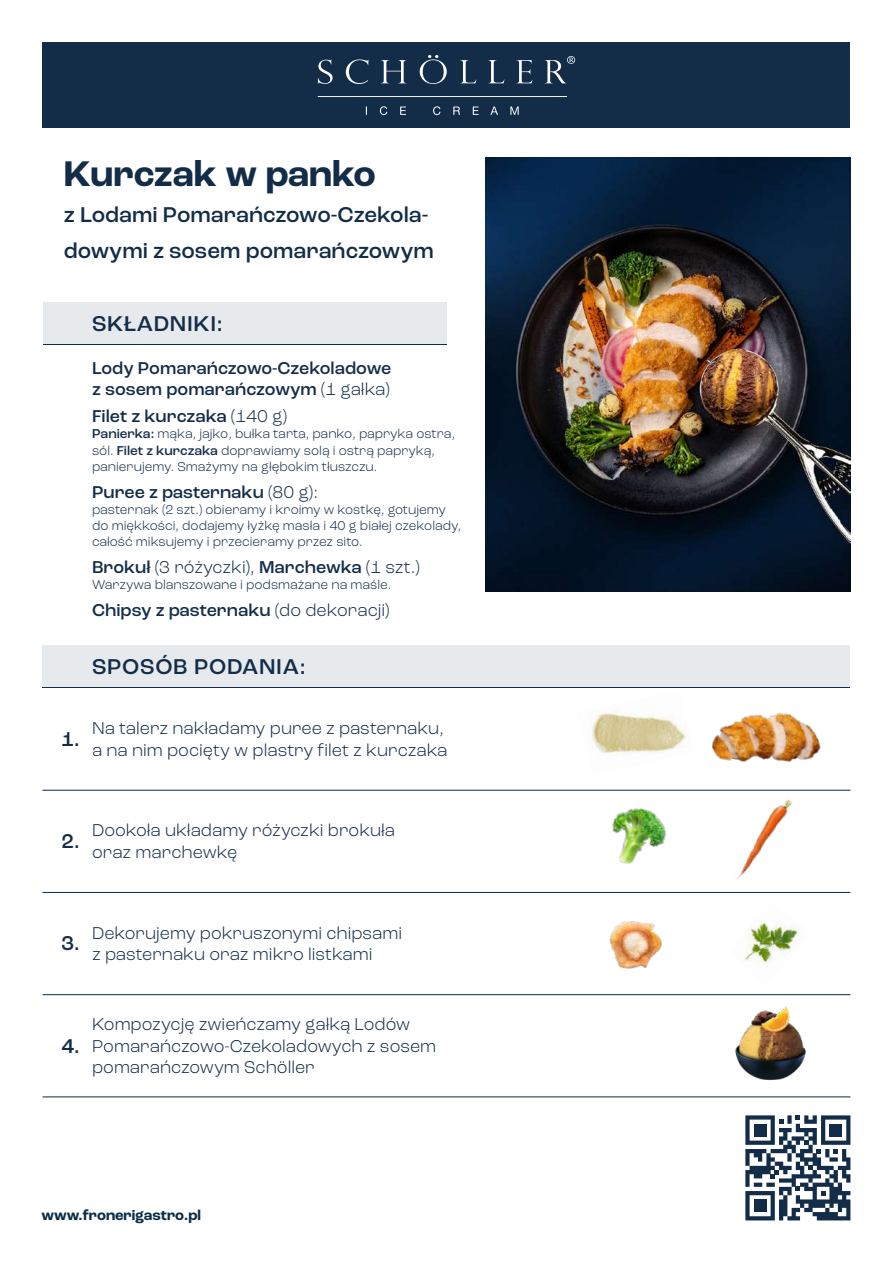
<style>
.page{position:relative;width:893px;height:1263px;background:#fff}
.page>*{position:absolute;margin:0;border:0;box-sizing:border-box;transform-origin:0 0}
.t1{font:700 37.5px "Roc Grotesk";color:#132d49}
.t2{font:500 22.5px/36px "Roc Grotesk";color:#132d49}
.t3{font:500 22.5px "Roc Grotesk";letter-spacing:.03em;color:#132d49}
.t4{font:500 21px "Roc Grotesk";color:#132d49}
.t5{font:300 18px/21.6px "Roc Grotesk";color:#132d49}
.t6{font:500 18px/21px "Roc Grotesk";color:#132d49}
.t7{font:700 15px "Roc Grotesk";color:#0b2e48}
.t8{font:300 13.5px/16.2px "Roc Grotesk";color:#132d49}
.s1{font-weight:300}
.s2{font-weight:500}
</style>
<div class="page">
<img style="left:486px;top:157px;width:364px;height:434px">
<img style="left:612px;top:808px;width:55px;height:56px">
<img style="left:609px;top:921px;width:53px;height:48px">
<img style="left:743px;top:922px;width:56px;height:42px">
<img style="left:591px;top:710px;width:96px;height:44px">
<img style="left:735px;top:1006px;width:71px;height:75px">
<img style="left:712px;top:713px;width:109px;height:49px">
<img style="left:726px;top:789px;width:71px;height:91px">
<div style="left:43px;top:302px;width:403px;height:43px;background:#e7eaed"></div>
<hr style="left:43px;top:344px;width:403px;height:1px;background:#132d49">
<div style="left:43px;top:645px;width:807px;height:43px;background:#e7eaed"></div>
<hr style="left:43px;top:687px;width:807px;height:1px;background:#132d49">
<hr style="left:43px;top:1096px;width:807px;height:1px;background:#042c48">
<hr style="left:43px;top:994px;width:807px;height:1px;background:#042c48">
<hr style="left:43px;top:892px;width:807px;height:1px;background:#042c48">
<hr style="left:43px;top:790px;width:807px;height:1px;background:#042c48">
<div style="left:43px;top:43px;width:807px;height:85px;background:#132d49"></div>
<svg style="left:745px;top:1115px;width:105px;height:105px"></svg>
<svg style="left:318px;top:55px;width:257px;height:60px"></svg>
<h1 class="t1" style="left:64px;top:150px;width:313px">Kurczak w panko</h1>
<h2 class="t2" style="left:64px;top:197px;width:371px">z Lodami Pomarańczowo-Czekola&shy;dowymi z sosem pomarańczowym</h2>
<h2 class="t3" style="left:92px;top:310px;width:132px">SKŁADNIKI:</h2>
<h3 class="t6" style="left:92px;top:358px;width:301px">Lody Pomarańczowo-Czekoladowe z sosem pomarańczowym <span class="s1">(1 gałka)</span></h3>
<h3 class="t6" style="left:92px;top:406px;width:197px">Filet z kurczaka <span class="s1">(140 g)</span></h3>
<p class="t8" style="left:92px;top:426px;width:365px"><span class="s2">Panierka:</span> mąka, jajko, bułka tarta, panko, papryka ostra, sól. <span class="s2">Filet z kurczaka</span> doprawiamy solą i ostrą papryką, panierujemy. Smażymy na głębokim tłuszczu.</p>
<h3 class="t6" style="left:92px;top:481px;width:228px">Puree z pasternaku <span class="s1">(80 g):</span></h3>
<p class="t8" style="left:92px;top:501px;width:371px">pasternak (2 szt.) obieramy i kroimy w kostkę, gotujemy do miękkości, dodajemy łyżkę masła i 40 g białej czekolady, całość miksujemy i przecieramy przez sito.</p>
<h3 class="t5" style="left:92px;top:556px;width:329px"><span class="s2">Brokuł</span> (3 różyczki), <span class="s2">Marchewka</span> (1 szt.)</h3>
<p class="t8" style="left:92px;top:577px;width:301px">Warzywa blanszowane i podsmażane na maśle.</p>
<h3 class="t6" style="left:92px;top:600px;width:299px">Chipsy z pasternaku <span class="s1">(do dekoracji)</span></h3>
<h2 class="t3" style="left:92px;top:653px;width:215px">SPOSÓB PODANIA:</h2>
<h3 class="t4" style="left:62px;top:726px;width:20px">1.</h3>
<h3 class="t5" style="left:92px;top:717px;width:357px">Na talerz nakładamy puree z pasternaku, a na nim pocięty w plastry filet z kurczaka</h3>
<h3 class="t4" style="left:62px;top:828px;width:20px">2.</h3>
<h3 class="t5" style="left:92px;top:820px;width:305px">Dookoła układamy różyczki brokuła oraz marchewkę</h3>
<h3 class="t4" style="left:62px;top:931px;width:20px">3.</h3>
<h3 class="t5" style="left:92px;top:922px;width:312px">Dekorujemy pokruszonymi chipsami z pasternaku oraz mikro listkami</h3>
<h3 class="t4" style="left:62px;top:1033px;width:20px">4.</h3>
<h3 class="t5" style="left:92px;top:1013px;width:346px">Kompozycję zwieńczamy gałką Lodów<br>Pomarańczowo-Czekoladowych z sosem pomarańczowym Schöller</h3>
<p class="t7" style="left:41px;top:1206px;width:161px">www.fronerigastro.pl</p>
</div>
